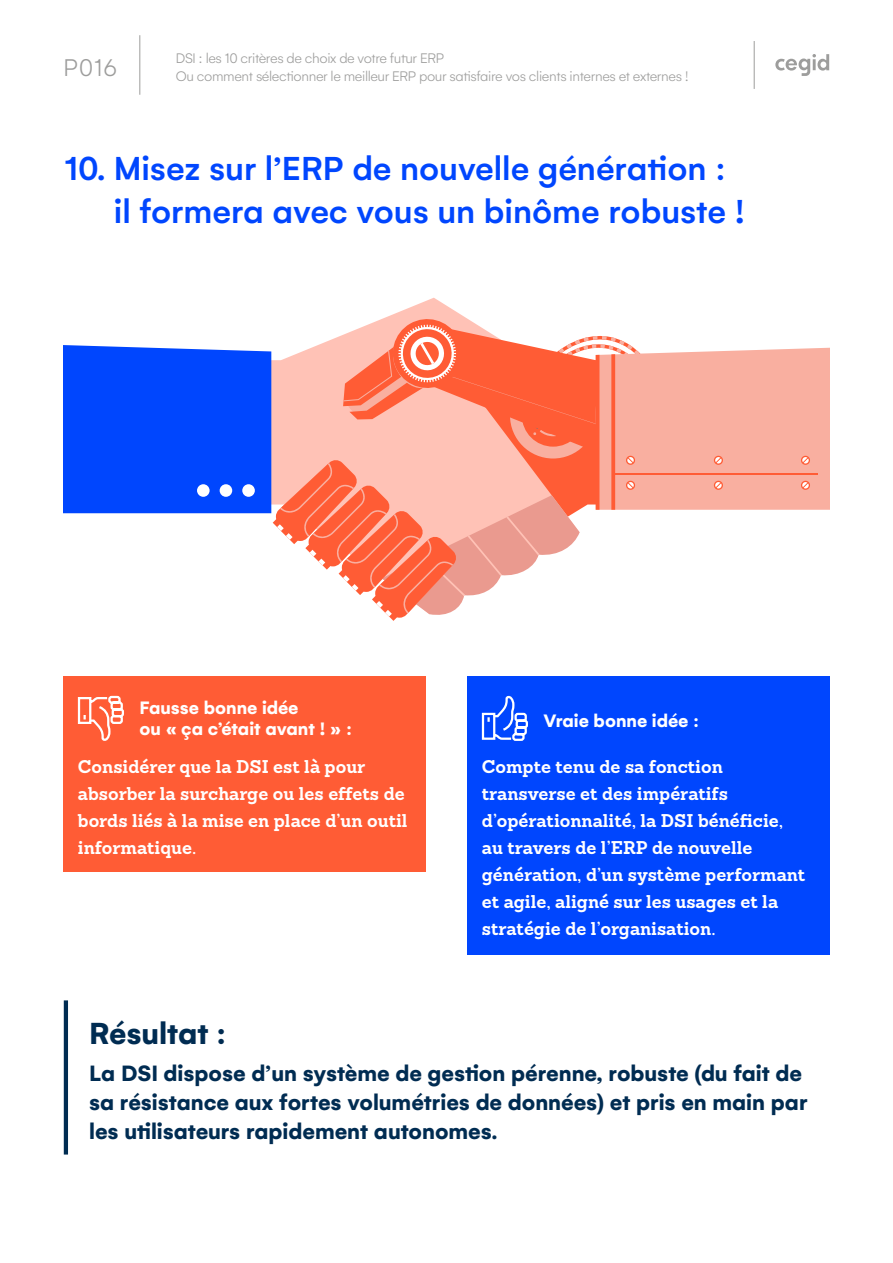
<style>
.page{position:relative;width:893px;height:1263px;background:#fff}
.page>*{position:absolute;margin:0;border:0;box-sizing:border-box;transform-origin:0 0}
.EB_-_Titre{font:500 36px/43.2px "Gelion";color:#0046fe}
.Titre{font:700 33px "Gelion";color:#002c52}
.t1{font:300 26.1px "Gelion";color:#9d9d9c}
.EB_-_Paragraphe{font:700 24px/28.8px "Gelion";color:#002c52}
.EB_-_Paragraphe_fin{font:700 19.5px/21px "Gelion";color:#fff}
.EB_-_Paragraphe_fin-2{font:700 18px/27px "Sanchez";color:#fff}
.t2{font:300 15px "Gelion";letter-spacing:-.025em;color:#9d9d9c}
</style>
<div class="page">
<svg style="left:775px;top:54px;width:54px;height:22px"></svg>
<hr style="left:139px;top:35px;width:1px;height:60px;background:#9d9d9c">
<hr style="left:754px;top:41px;width:1px;height:48px;background:#9d9d9c">
<svg style="left:64px;top:314px;width:766px;height:307px"></svg>
<div style="left:242px;top:484px;width:13px;height:13px;background:#fff;border-radius:50%"></div>
<div style="left:220px;top:484px;width:12px;height:13px;background:#fff;border-radius:50%"></div>
<div style="left:197px;top:484px;width:13px;height:13px;background:#fff;border-radius:50%"></div>
<div style="left:468px;top:676px;width:362px;height:279px;background:#0046fe"></div>
<svg style="left:481px;top:695px;width:47px;height:46px"></svg>
<div style="left:64px;top:676px;width:362px;height:196px;background:#ff5c35"></div>
<svg style="left:77px;top:695px;width:47px;height:46px"></svg>
<hr style="left:64px;top:1000px;width:4px;height:154px;background:#002c52">
<h3 class="t1" style="left:64px;top:53px;width:55px">P016</h3>
<p class="t2" style="left:176px;top:50px;width:270px">DSI : les 10 critères de choix de votre futur ERP</p>
<p class="t2" style="left:176px;top:68px;width:514px">Ou comment sélectionner le meilleur ERP pour satisfaire vos clients internes et externes !</p>
<p class="EB_-_Titre" style="left:114px;top:146px;width:633px;text-indent:-49px">10. Misez sur l’ERP de nouvelle génération : il formera avec vous un binôme robuste !</p>
<p class="EB_-_Paragraphe_fin" style="left:140px;top:697px;width:214px">Fausse bonne idée<br>ou « ça c’était avant ! » :</p>
<p class="EB_-_Paragraphe_fin-2" style="left:78px;top:752px;width:331px">Considérer que la DSI est là pour absorber la surcharge ou les effets de bords liés à la mise en place d’un outil informatique.</p>
<p class="EB_-_Paragraphe_fin" style="left:543px;top:710px;width:157px">Vraie bonne idée :</p>
<p class="EB_-_Paragraphe_fin-2" style="left:482px;top:752px;width:325px">Compte tenu de sa fonction transverse et des impératifs d’opérationnalité, la DSI bénéficie, au travers de l’ERP de nouvelle génération, d’un système performant et agile, aligné sur les usages et la stratégie de l’organisation.</p>
<p class="Titre" style="left:89px;top:1012px;width:139px">Résultat :</p>
<p class="EB_-_Paragraphe" style="left:89px;top:1058px;width:720px">La DSI dispose d’un système de gestion pérenne, robuste (du fait de sa résistance aux fortes volumétries de données) et pris en main par les utilisateurs rapidement autonomes.</p>
</div>
